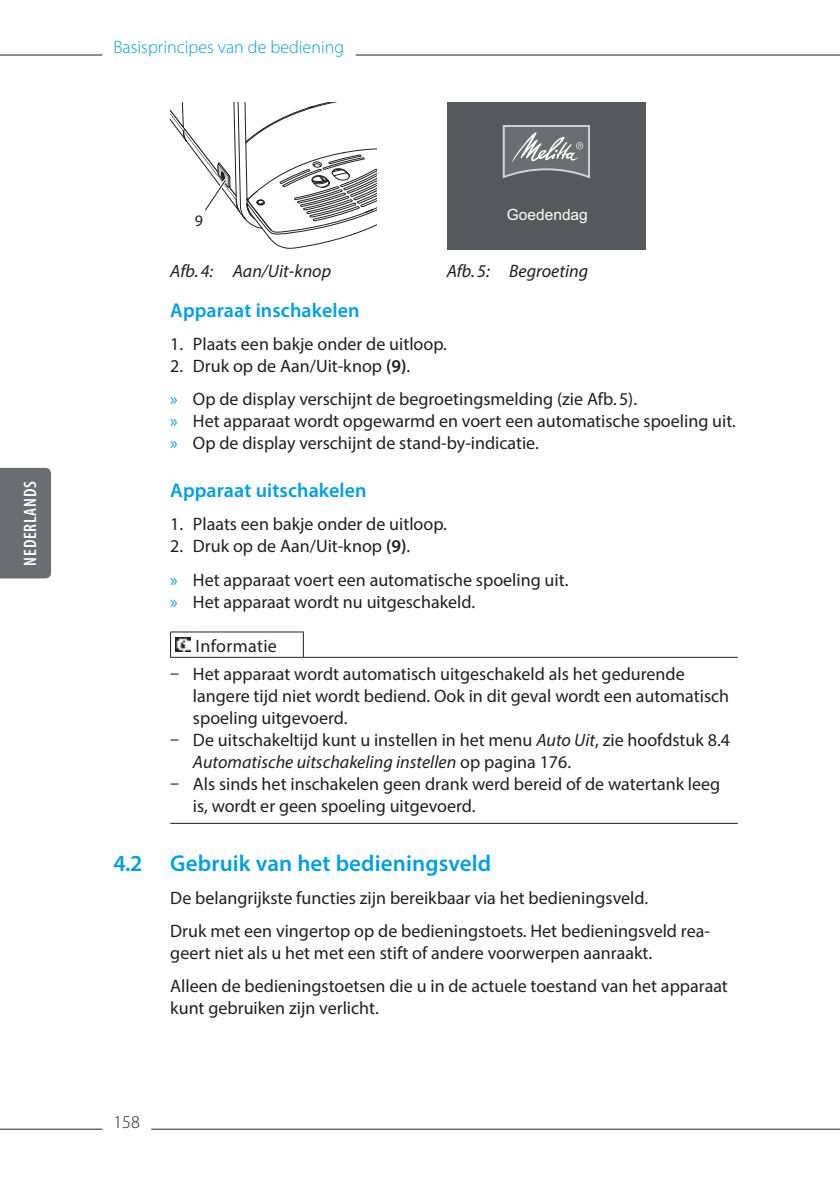
<style>
.page{position:relative;width:840px;height:1191px;background:#fff}
.page>*{position:absolute;margin:0;border:0;box-sizing:border-box;transform-origin:0 0}
.t1{font:600 23px "Myriad Pro";letter-spacing:.005em;color:#00a1e3}
.t2{font:600 20px "Myriad Pro";letter-spacing:.005em;color:#00a1e3}
.t3{font:18px/33.4px "Myriad Pro";color:#231f20}
.t4{font:italic 18px "Myriad Pro";color:#231f20}
.t5{font:300 18px "Myriad Pro";color:#00a1e3}
.t6{font:600 condensed 18px "Myriad Pro";letter-spacing:.04em;color:#fff}
.t7{font:300 18px "Myriad Pro";color:#231f20}
.t8{font:16px "Myriad Pro";color:#231f20}
.t9{font:15.4px "Arial";color:#fff}
.s1{font-weight:600}
.s2{color:#00a1e3}
.s3{font-style:italic}
.s4{font-style:normal}
</style>
<div class="page">
<hr style="left:0;top:55px;width:839px;height:1px;background:#231f20">
<hr style="left:0;top:1128px;width:839px;height:1px;background:#231f20">
<div style="left:102px;top:50px;width:253px;height:10px;background:#fff"></div>
<div style="left:102px;top:1125px;width:49px;height:10px;background:#fff"></div>
<div style="left:0;top:468px;width:51px;height:110px;background:#6c6d70"></div>
<hr style="left:170px;top:823px;width:567px;height:1px;background:#231f20">
<svg style="left:170px;top:102px;width:206px;height:147px"></svg>
<div style="left:447px;top:102px;width:198px;height:147px;background:#57585a"></div>
<svg style="left:502px;top:125px;width:87px;height:53px;background:#848587"></svg>
<hr style="left:303px;top:657px;width:434px;height:1px;background:#231f20">
<svg style="left:170px;top:631px;width:25px;height:27px"></svg>
<hr style="left:195px;top:631px;width:108px;height:1px;background:#231f20">
<svg style="left:303px;top:632px;width:1px;height:25px"></svg>
<hr style="left:195px;top:657px;width:108px;height:1px;background:#231f20">
<img style="left:176px;top:637px;width:14px;height:14px">
<p class="t6" style="left:19px;top:565px;width:86px;rotate:-90deg">NEDERLANDS</p>
<p class="t5" style="left:113px;top:36px;width:232px">Basisprincipes van de bediening</p>
<p class="t8" style="left:195px;top:210px;width:10px">9</p>
<p class="t9" style="left:506px;top:205px;width:82px">Goedendag</p>
<p class="t4" style="left:170px;top:259px;width:162px">Afb. 4: Aan/Uit-knop</p>
<p class="t4" style="left:446px;top:259px;width:143px">Afb. 5: Begroeting</p>
<p class="t2" style="left:170px;top:297px;width:191px">Apparaat inschakelen</p>
<p class="t3" style="left:170px;top:326px;width:278px">1. Plaats een bakje onder de uitloop.</p>
<p class="t3" style="left:170px;top:348px;width:468px">2. Druk op de Aan/Uit-knop <span class="s1">(9)</span>.<br><span class="s2">»</span> Op de display verschijnt de begroetingsmelding (zie Afb. 5).</p>
<p class="t3" style="left:170px;top:410px;width:567px;line-height:22px"><span class="s2">»</span> Het apparaat wordt opgewarmd en voert een automatische spoeling uit. <span class="s2">»</span> Op de display verschijnt de stand-by-indicatie.</p>
<p class="t2" style="left:170px;top:478px;width:198px">Apparaat uitschakelen</p>
<p class="t3" style="left:170px;top:507px;width:278px">1. Plaats een bakje onder de uitloop.</p>
<p class="t3" style="left:170px;top:529px;width:399px">2. Druk op de Aan/Uit-knop <span class="s1">(9)</span>.<br><span class="s2">»</span> Het apparaat voert een automatische spoeling uit.</p>
<p class="t3" style="left:170px;top:584px;width:306px"><span class="s2">»</span> Het apparaat wordt nu uitgeschakeld.</p>
<p class="t3" style="left:170px;top:631px;width:515px;line-height:28px;text-indent:25px">Informatie<br>ū Het apparaat wordt automatisch uitgeschakeld als het gedurende</p>
<p class="t3" style="left:193px;top:678px;width:537px">langere tijd niet wordt bediend. Ook in dit geval wordt een automatisch</p>
<p class="t3" style="left:193px;top:700px;width:156px">spoeling uitgevoerd.</p>
<p class="t3" style="left:170px;top:722px;width:561px">ū De uitschakeltijd kunt u instellen in het menu <span class="s3">Auto Uit</span>, zie hoofdstuk 8.4</p>
<p class="t4" style="left:193px;top:750px;width:379px">Automatische uitschakeling instellen <span class="s4">op pagina 176.</span></p>
<p class="t3" style="left:170px;top:766px;width:551px">ū Als sinds het inschakelen geen drank werd bereid of de watertank leeg</p>
<p class="t3" style="left:193px;top:788px;width:284px">is, wordt er geen spoeling uitgevoerd.</p>
<p class="t1" style="left:113px;top:848px;width:379px">4.2 Gebruik van het bedieningsveld</p>
<p class="t3" style="left:170px;top:881px;width:541px">De belangrijkste functies zijn bereikbaar via het bedieningsveld.<br>Druk met een vingertop op de bedieningstoets. Het bedieningsveld rea-</p>
<p class="t3" style="left:170px;top:936px;width:559px">geert niet als u het met een stift of andere voorwerpen aanraakt.<br>Alleen de bedieningstoetsen die u in de actuele toestand van het apparaat</p>
<p class="t3" style="left:170px;top:990px;width:210px">kunt gebruiken zijn verlicht.</p>
<p class="t7" style="left:113px;top:1111px;width:28px">158</p>
</div>
